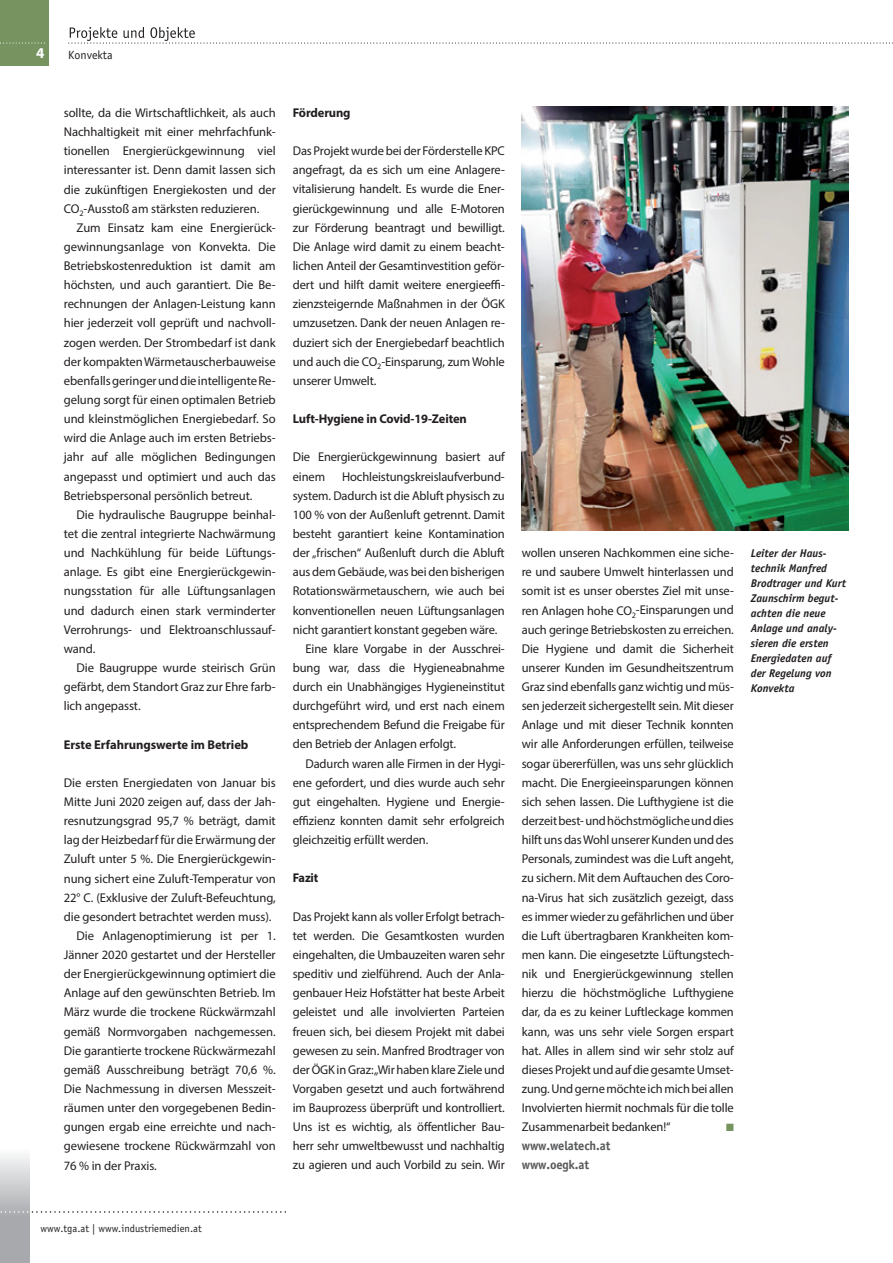
<style>
.page{position:relative;width:893px;height:1263px;background:#fff}
.page>*{position:absolute;margin:0;border:0;box-sizing:border-box;transform-origin:0 0}
.t1{font:700 15px "Myriad Pro";color:#fff}
.t2{font:12.75px/19.2px "Myriad Pro";letter-spacing:-.01em;color:#231f20;text-align:justify}
.t3{font:700 12.75px "Myriad Pro";letter-spacing:-.01em;color:#231f20}
.t4{font:700 12.75px/19.2px "Officina Sans";letter-spacing:-.01em;color:#57585a}
.t5{font:12px "Officina Sans";color:#231f20}
.t6{font:italic 700 11.25px/15px "Officina Sans";color:#231f20}
.t7{font:10.5px "Officina Sans";color:#231f20}
.t8{font:10.5px "Zapf Dingbats Std";color:#779460}
</style>
<div class="page">
<svg style="left:0;top:1155px;width:30px;height:108px;background:#bdbec1"></svg>
<svg style="left:0;top:1211px;width:286px;height:2px"></svg>
<img style="left:521px;top:106px;width:327px;height:424px">
<div style="left:0;top:0;width:49px;height:66px;background:#779460"></div>
<img style="left:70px;top:27px;width:125px;height:14px">
<svg style="left:68px;top:43px;width:825px;height:1px"></svg>
<svg style="left:0;top:43px;width:45px;height:1px"></svg>
<p class="t1" style="left:36px;top:44px;width:10px">4</p>
<p class="t5" style="left:68px;top:48px;width:46px">Konvekta</p>
<p class="t2" style="left:64px;top:103px;width:214px">sollte, da die Wirtschaftlichkeit, als auch Nachhaltigkeit mit einer mehrfachfunk&shy;tionellen Energierückgewinnung viel interessanter ist. Denn damit lassen sich die zukünftigen Energiekosten und der CO<sub>2</sub>-Ausstoß am stärksten reduzieren.</p>
<p class="t2" style="left:64px;top:218px;width:214px;text-indent:13px">Zum Einsatz kam eine Energierück&shy;gewinnungsanlage von Konvekta. Die Betriebskostenreduktion ist damit am höchsten, und auch garantiert. Die Be&shy;rechnungen der Anlagen-Leistung kann hier jederzeit voll geprüft und nachvoll&shy;zogen werden. Der Strombedarf ist dank der kompakten Wärmetauscherbauweise ebenfalls geringer und die intelligente Re&shy;gelung sorgt für einen optimalen Betrieb und kleinstmöglichen Energiebedarf. So wird die Anlage auch im ersten Betriebs&shy;jahr auf alle möglichen Bedingungen angepasst und optimiert und auch das Betriebspersonal persönlich betreut.</p>
<p class="t2" style="left:64px;top:505px;width:214px;text-indent:13px">Die hydraulische Baugruppe beinhal&shy;tet die zentral integrierte Nachwärmung und Nachkühlung für beide Lüftungs&shy;anlage. Es gibt eine Energierückgewin&shy;nungsstation für alle Lüftungsanlagen und dadurch einen stark verminderter Verrohrungs- und Elektroanschlussauf&shy;wand.</p>
<p class="t2" style="left:64px;top:658px;width:214px;text-indent:13px">Die Baugruppe wurde steirisch Grün gefärbt, dem Standort Graz zur Ehre farb&shy;lich angepasst.</p>
<p class="t3" style="left:64px;top:736px;width:186px">Erste Erfahrungswerte im Betrieb</p>
<p class="t2" style="left:64px;top:773px;width:213px">Die ersten Energiedaten von Januar bis</p>
<p class="t2" style="left:64px;top:792px;width:214px">Mitte Juni 2020 zeigen auf, dass der Jah-</p>
<p class="t2" style="left:64px;top:811px;width:213px">resnutzungsgrad 95,7 % beträgt, damit</p>
<p class="t2" style="left:64px;top:830px;width:213px">lag der Heizbedarf für die Erwärmung der</p>
<p class="t2" style="left:64px;top:849px;width:213px">Zuluft unter 5 %. Die Energierückgewin-</p>
<p class="t2" style="left:64px;top:868px;width:213px">nung sichert eine Zuluft-Temperatur von</p>
<p class="t2" style="left:64px;top:887px;width:213px">22° C. (Exklusive der Zuluft-Befeuchtung,</p>
<p class="t2" style="left:64px;top:907px;width:209px">die gesondert betrachtet werden muss).</p>
<p class="t2" style="left:77px;top:926px;width:201px">Die Anlagenoptimierung ist per 1.</p>
<p class="t2" style="left:64px;top:945px;width:213px">Jänner 2020 gestartet und der Hersteller</p>
<p class="t2" style="left:64px;top:964px;width:213px">der Energierückgewinnung optimiert die</p>
<p class="t2" style="left:64px;top:983px;width:213px">Anlage auf den gewünschten Betrieb. Im</p>
<p class="t2" style="left:64px;top:1002px;width:213px">März wurde die trockene Rückwärmzahl</p>
<p class="t2" style="left:64px;top:1021px;width:213px">gemäß Normvorgaben nachgemessen.</p>
<p class="t2" style="left:64px;top:1041px;width:213px">Die garantierte trockene Rückwärmezahl</p>
<p class="t2" style="left:64px;top:1060px;width:213px">gemäß Ausschreibung beträgt 70,6 %.</p>
<p class="t2" style="left:64px;top:1079px;width:213px">Die Nachmessung in diversen Messzeit-</p>
<p class="t2" style="left:64px;top:1098px;width:214px">räumen unter den vorgegebenen Bedin-</p>
<p class="t2" style="left:64px;top:1117px;width:214px">gungen ergab eine erreichte und nach-</p>
<p class="t2" style="left:64px;top:1136px;width:214px">gewiesene trockene Rückwärmzahl von</p>
<p class="t2" style="left:64px;top:1155px;width:94px">76 % in der Praxis.</p>
<p class="t3" style="left:293px;top:104px;width:59px">Förderung</p>
<p class="t2" style="left:293px;top:141px;width:214px">Das Projekt wurde bei der Förderstelle KPC angefragt, da es sich um eine Anlagere&shy;vitalisierung handelt. Es wurde die Ener&shy;gierückgewinnung und alle E-Motoren zur Förderung beantragt und bewilligt.<br>Die Anlage wird damit zu einem beacht&shy;lichen Anteil der Gesamtinvestition geför&shy;dert und hilft damit weitere energieeffi&shy;zienzsteigernde Maßnahmen in der ÖGK umzusetzen. Dank der neuen Anlagen re&shy;duziert sich der Energiebedarf beachtlich und auch die CO<sub>2</sub>-Einsparung, zum Wohle unserer Umwelt.</p>
<p class="t3" style="left:293px;top:410px;width:176px">Luft-Hygiene in Covid-19-Zeiten</p>
<p class="t2" style="left:293px;top:447px;width:213px">Die Energierückgewinnung basiert auf einem</p>
<p class="t2" style="left:342px;top:466px;width:164px">Hochleistungskreislaufverbund-</p>
<p class="t2" style="left:293px;top:486px;width:213px">system. Dadurch ist die Abluft physisch zu</p>
<p class="t2" style="left:293px;top:505px;width:214px">100 % von der Außenluft getrennt. Damit</p>
<p class="t2" style="left:293px;top:524px;width:213px">besteht garantiert keine Kontamination</p>
<p class="t2" style="left:293px;top:543px;width:213px">der „frischen“ Außenluft durch die Abluft</p>
<p class="t2" style="left:293px;top:562px;width:214px">aus dem Gebäude, was bei den bisherigen</p>
<p class="t2" style="left:293px;top:581px;width:214px">Rotationswärmetauschern, wie auch bei</p>
<p class="t2" style="left:293px;top:600px;width:214px">konventionellen neuen Lüftungsanlagen</p>
<p class="t2" style="left:293px;top:619px;width:206px">nicht garantiert konstant gegeben wäre.</p>
<p class="t2" style="left:306px;top:639px;width:201px">Eine klare Vorgabe in der Ausschrei-</p>
<p class="t2" style="left:293px;top:658px;width:213px">bung war, dass die Hygieneabnahme</p>
<p class="t2" style="left:293px;top:677px;width:214px">durch ein Unabhängiges Hygieneinstitut</p>
<p class="t2" style="left:293px;top:696px;width:214px">durchgeführt wird, und erst nach einem</p>
<p class="t2" style="left:293px;top:715px;width:214px">entsprechendem Befund die Freigabe für</p>
<p class="t2" style="left:293px;top:734px;width:165px">den Betrieb der Anlagen erfolgt.</p>
<p class="t2" style="left:306px;top:753px;width:201px">Dadurch waren alle Firmen in der Hygi-</p>
<p class="t2" style="left:293px;top:773px;width:213px">ene gefordert, und dies wurde auch sehr</p>
<p class="t2" style="left:293px;top:792px;width:213px">gut eingehalten. Hygiene und Energie-</p>
<p class="t2" style="left:293px;top:811px;width:214px">effizienz konnten damit sehr erfolgreich</p>
<p class="t2" style="left:293px;top:830px;width:137px">gleichzeitig erfüllt werden.</p>
<p class="t3" style="left:293px;top:870px;width:27px">Fazit</p>
<p class="t2" style="left:293px;top:906px;width:214px">Das Projekt kann als voller Erfolgt betrach&shy;tet werden. Die Gesamtkosten wurden eingehalten, die Umbauzeiten waren sehr speditiv und zielführend. Auch der Anla&shy;genbauer Heiz Hofstätter hat beste Arbeit geleistet und alle involvierten Parteien freuen sich, bei diesem Projekt mit dabei gewesen zu sein. Manfred Brodtrager von der ÖGK in Graz: „Wir haben klare Ziele und Vorgaben gesetzt und auch fortwährend im Bauprozess überprüft und kontrolliert.<br>Uns ist es wichtig, als öffentlicher Bau&shy;herr sehr umweltbewusst und nachhaltig zu agieren und auch Vorbild zu sein. Wir</p>
<p class="t2" style="left:522px;top:543px;width:214px">wollen unseren Nachkommen eine siche&shy;re und saubere Umwelt hinterlassen und somit ist es unser oberstes Ziel mit unse&shy;ren Anlagen hohe CO<sub>2</sub>-Einsparungen und auch geringe Betriebskosten zu erreichen.<br>Die Hygiene und damit die Sicherheit unserer Kunden im Gesundheitszentrum Graz sind ebenfalls ganz wichtig und müs&shy;sen jederzeit sichergestellt sein. Mit dieser Anlage und mit dieser Technik konnten wir alle Anforderungen erfüllen, teilweise sogar übererfüllen, was uns sehr glücklich macht. Die Energieeinsparungen können sich sehen lassen. Die Lufthygiene ist die derzeit best- und höchstmögliche und dies hilft uns das Wohl unserer Kunden und des Personals, zumindest was die Luft angeht, zu sichern. Mit dem Auftauchen des Coro&shy;na-Virus hat sich zusätzlich gezeigt, dass es immer wieder zu gefährlichen und über die Luft übertragbaren Krankheiten kom&shy;men kann. Die eingesetzte Lüftungstech&shy;nik und Energierückgewinnung stellen hierzu die höchstmögliche Lufthygiene dar, da es zu keiner Luftleckage kommen kann, was uns sehr viele Sorgen erspart hat. Alles in allem sind wir sehr stolz auf dieses Projekt und auf die gesamte Umset&shy;zung. Und gerne möchte ich mich bei allen Involvierten hiermit nochmals für die tolle Zusammenarbeit bedanken!“</p>
<p class="t8" style="left:726px;top:1122px;width:9px">■</p>
<p class="t4" style="left:522px;top:1136px;width:90px">www.welatech.at www.oegk.at</p>
<p class="t6" style="left:751px;top:546px;width:97px">Leiter der Haus&shy;technik Manfred<br>Brodtrager und Kurt<br>Zaunschirm begut&shy;achten die neue<br>Anlage und analy&shy;sieren die ersten<br>Energiedaten auf der Regelung von<br>Konvekta</p>
<p class="t7" style="left:41px;top:1222px;width:163px">www.tga.at | www.industriemedien.at</p>
</div>
